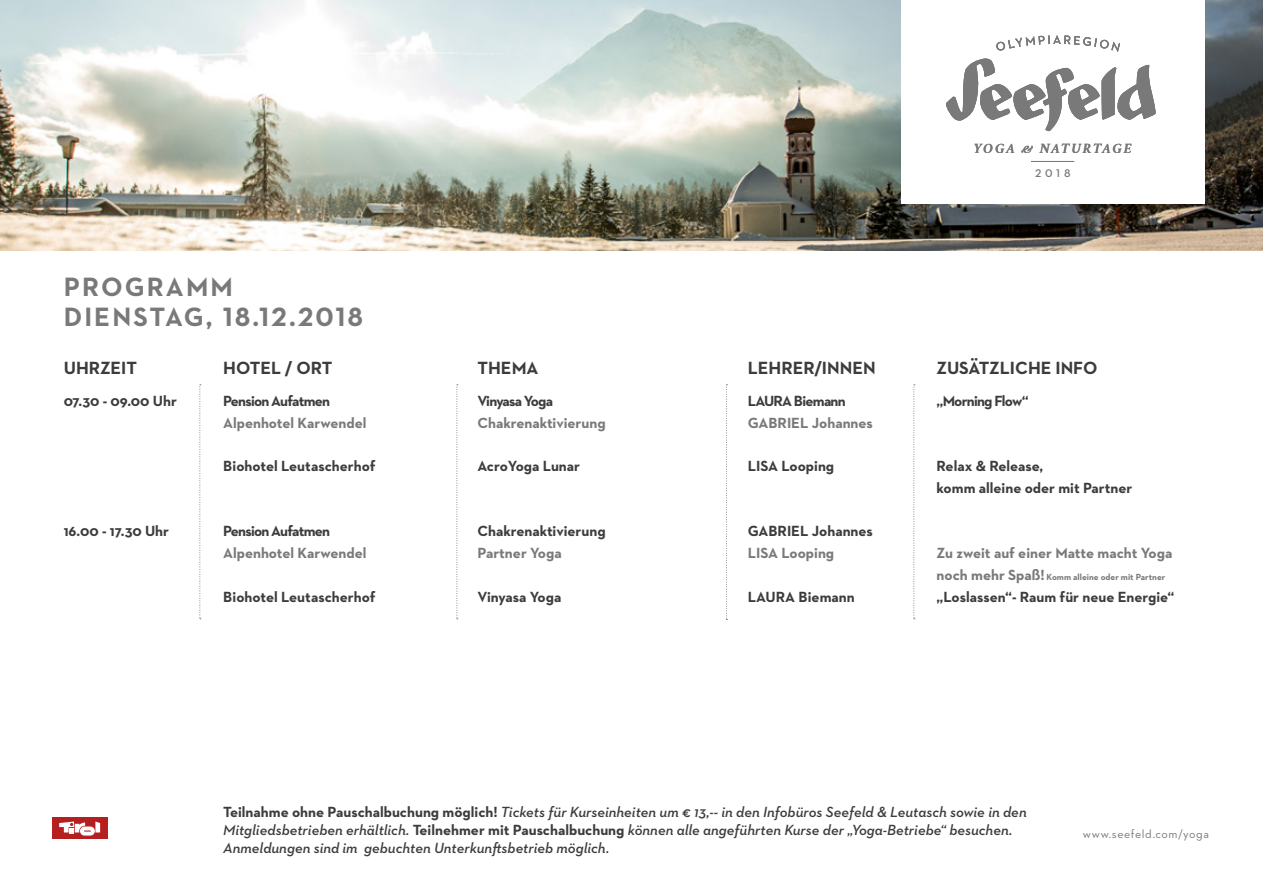
<style>
.page{position:relative;width:1263px;height:893px;background:#fff}
.page>*{position:absolute;margin:0;border:0;box-sizing:border-box;transform-origin:0 0}
.t1{font:700 27px/30px "Neutraface 2 Text";letter-spacing:.08em;color:#797979}
.t2{font:700 18px "Neutraface 2 Text";color:#3c3c3b}
.t3{font:italic 600 15px/18px "Neutraface 2 Text";color:#3c3c3b}
.t4{font:700 15px/21.8px "Neutraface 2 Text";color:#3c3c3b}
.t5{font:700 15px "Neutraface 2 Text";color:#797979}
.t6{font:700 15px "Neutraface 2 Text";letter-spacing:-.05em;color:#3c3c3b}
.t7{font:italic 600 12.45px "Crimson Text";letter-spacing:.15em;color:#797979}
.t8{font:12px "Neutraface 2 Text";letter-spacing:.05em;color:#797979}
.t9{font:600 11.4px "Neutraface 2 Text";color:#797979}
.t10{font:700 9px "Neutraface 2 Text";color:#797979}
.s1{font-size:15px}
.s2{font-weight:700;font-style:normal}
</style>
<div class="page">
<svg style="left:199px;top:384px;width:2px;height:235px"></svg>
<svg style="left:456px;top:384px;width:2px;height:235px"></svg>
<svg style="left:726px;top:384px;width:1px;height:236px"></svg>
<svg style="left:913px;top:384px;width:2px;height:235px"></svg>
<div style="left:52px;top:818px;width:55px;height:21px;background:#b51f1f"></div>
<svg style="left:59px;top:821px;width:41px;height:15px"></svg>
<img style="left:0;top:0;width:1263px;height:251px">
<div style="left:901px;top:0;width:303px;height:203px;background:#fff"></div>
<hr style="left:1031px;top:161px;width:43px;height:1px;background:#797979">
<svg style="left:946px;top:58px;width:210px;height:73px"></svg>
<svg style="left:996px;top:35px;width:124px;height:17px"></svg>
<p class="t7" style="left:974px;top:141px;width:159px">YOGA &amp; NATURTAGE</p>
<h1 class="t1" style="left:64px;top:272px;width:301px">PROGRAMM<br>DIENSTAG, 18.12.2018</h1>
<p class="t2" style="left:64px;top:356px;width:75px">UHRZEIT</p>
<p class="t4" style="left:64px;top:390px;width:115px">07.30 - 09.00 Uhr</p>
<p class="t2" style="left:223px;top:356px;width:111px">HOTEL / ORT</p>
<p class="t6" style="left:223px;top:391px;width:108px">Pension Aufatmen</p>
<p class="t5" style="left:223px;top:413px;width:145px">Alpenhotel Karwendel</p>
<p class="t4" style="left:223px;top:455px;width:154px">Biohotel Leutascherhof</p>
<p class="t2" style="left:477px;top:356px;width:63px">THEMA</p>
<p class="t6" style="left:477px;top:391px;width:77px">Vinyasa Yoga</p>
<p class="t5" style="left:477px;top:413px;width:130px">Chakrenaktivierung</p>
<p class="t4" style="left:477px;top:455px;width:104px">AcroYoga Lunar</p>
<p class="t4" style="left:64px;top:520px;width:107px">16.00 - 17.30 Uhr</p>
<p class="t6" style="left:223px;top:522px;width:108px">Pension Aufatmen</p>
<p class="t5" style="left:223px;top:543px;width:145px">Alpenhotel Karwendel</p>
<p class="t4" style="left:223px;top:585px;width:154px">Biohotel Leutascherhof</p>
<p class="t4" style="left:477px;top:520px;width:130px">Chakrenaktivierung</p>
<p class="t5" style="left:477px;top:543px;width:86px">Partner Yoga</p>
<p class="t4" style="left:477px;top:585px;width:85px">Vinyasa Yoga</p>
<p class="t9" style="left:1035px;top:166px;width:37px">2018</p>
<p class="t2" style="left:748px;top:356px;width:129px">LEHRER/INNEN</p>
<p class="t6" style="left:748px;top:391px;width:99px">LAURA Biemann</p>
<p class="t5" style="left:748px;top:413px;width:127px">GABRIEL Johannes</p>
<p class="t4" style="left:748px;top:455px;width:88px">LISA Looping</p>
<p class="t4" style="left:748px;top:520px;width:127px">GABRIEL Johannes</p>
<p class="t5" style="left:748px;top:543px;width:88px">LISA Looping</p>
<p class="t4" style="left:748px;top:585px;width:108px">LAURA Biemann</p>
<p class="t2" style="left:936px;top:356px;width:162px">ZUSÄTZLICHE INFO</p>
<p class="t6" style="left:936px;top:391px;width:94px">„Morning Flow“</p>
<p class="t4" style="left:936px;top:455px;width:197px">Relax &amp; Release,<br>komm alleine oder mit Partner</p>
<p class="t5" style="left:936px;top:543px;width:237px">Zu zweit auf einer Matte macht Yoga</p>
<p class="t10" style="left:936px;top:571px;width:230px"><span class="s1">noch mehr Spaß!</span> Komm alleine oder mit Partner</p>
<p class="t4" style="left:936px;top:586px;width:239px">„Loslassen“- Raum für neue Energie“</p>
<p class="t3" style="left:223px;top:803px;width:805px"><span class="s2">Teilnahme ohne Pauschalbuchung möglich!</span> Tickets für Kurseinheiten um € 13,-- in den Infobüros Seefeld &amp; Leutasch sowie in den<br>Mitgliedsbetrieben erhältlich. <span class="s2">Teilnehmer mit Pauschalbuchung</span> können alle angeführten Kurse der „Yoga-Betriebe“ besuchen.<br>Anmeldungen sind im gebuchten Unterkunftsbetrieb möglich.</p>
<p class="t8" style="left:1083px;top:826px;width:128px">www.seefeld.com/yoga</p>
</div>
